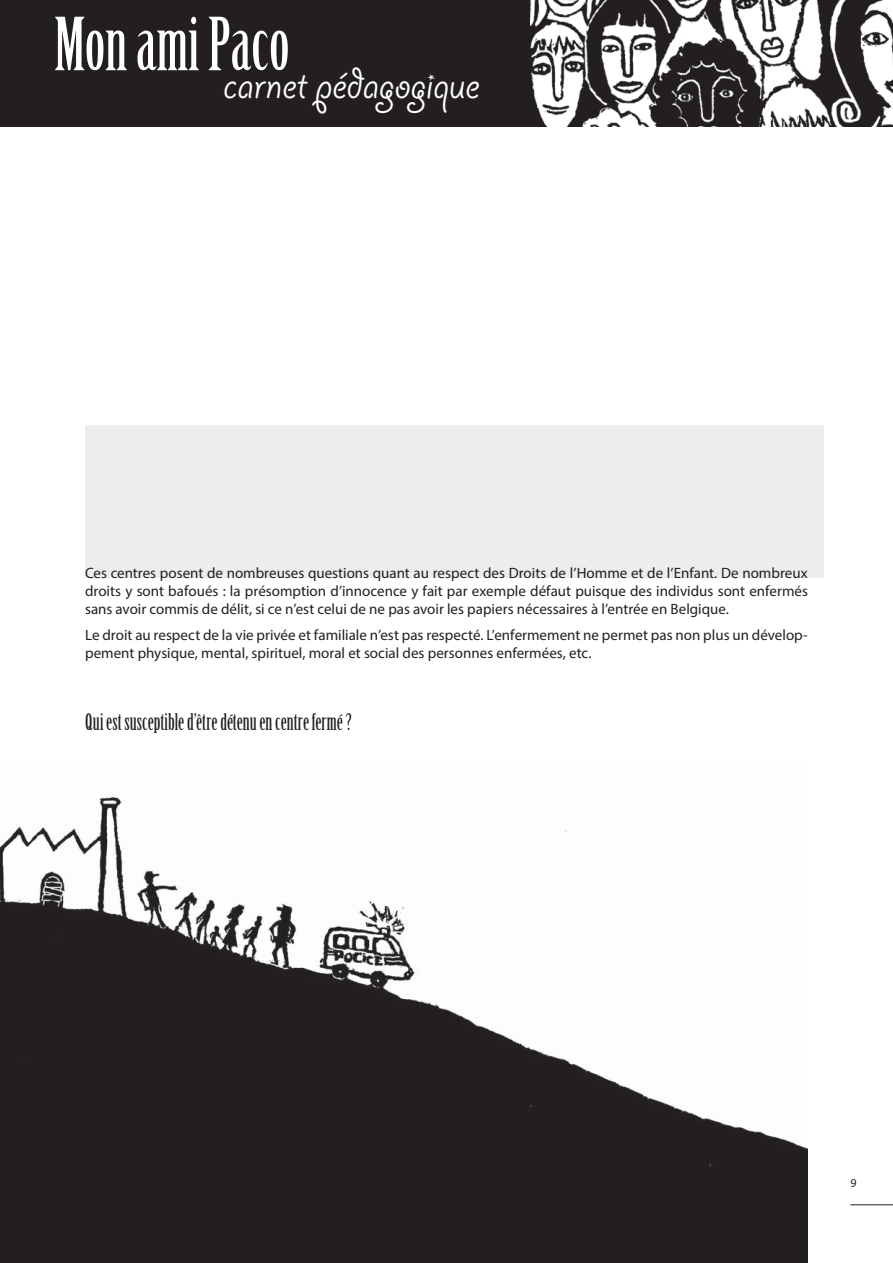
<style>
.page{position:relative;width:893px;height:1263px;background:#fff}
.page>*{position:absolute;margin:0;border:0;box-sizing:border-box;transform-origin:0 0}
.t1{font:71.25px "Birch Std";color:#fff}
.t2{font:48.45px "Giddyup Std";letter-spacing:-.005em;color:#fff}
.t3{font:22.5px "Birch Std";color:#231f20}
.t4{font:15px/18px "Myriad Pro";color:#231f20;text-align:justify}
.t5{font:12px "Myriad Pro";color:#231f20}
</style>
<div class="page">
<div style="left:85px;top:425px;width:739px;height:153px;background:#ededee"></div>
<div style="left:0;top:0;width:893px;height:127px;background:#231f20"></div>
<img style="left:531px;top:0;width:362px;height:127px">
<img style="left:0;top:797px;width:808px;height:466px">
<hr style="left:850px;top:1204px;width:43px;height:1px;background:#231f20">
<svg style="left:113px;top:977px;width:10px;height:8px"></svg>
<svg style="left:113px;top:1022px;width:10px;height:8px"></svg>
<svg style="left:113px;top:1048px;width:10px;height:8px"></svg>
<svg style="left:113px;top:1093px;width:10px;height:8px"></svg>
<svg style="left:113px;top:1119px;width:10px;height:8px"></svg>
<h1 class="t1" style="left:54px;top:11px;width:237px">Mon ami Paco</h1>
<h2 class="t2" style="left:223px;top:63px;width:258px">carnet pédagogique</h2>
<p class="t4" style="left:85px;top:565px;width:724px">Ces centres posent de nombreuses questions quant au respect des Droits de l’Homme et de l’Enfant. De nombreux droits y sont bafoués : la présomption d’innocence y fait par exemple défaut puisque des individus sont enfermés sans avoir commis de délit, si ce n’est celui de ne pas avoir les papiers nécessaires à l’entrée en Belgique.</p>
<p class="t4" style="left:85px;top:628px;width:724px">Le droit au respect de la vie privée et familiale n’est pas respecté. L’enfermement ne permet pas non plus un dévelop&shy;pement physique, mental, spirituel, moral et social des personnes enfermées, etc.</p>
<h3 class="t3" style="left:85px;top:711px;width:268px">Qui est susceptible d’être détenu en centre fermé ?</h3>
<p class="t5" style="left:850px;top:1178px;width:8px">9</p>
</div>
